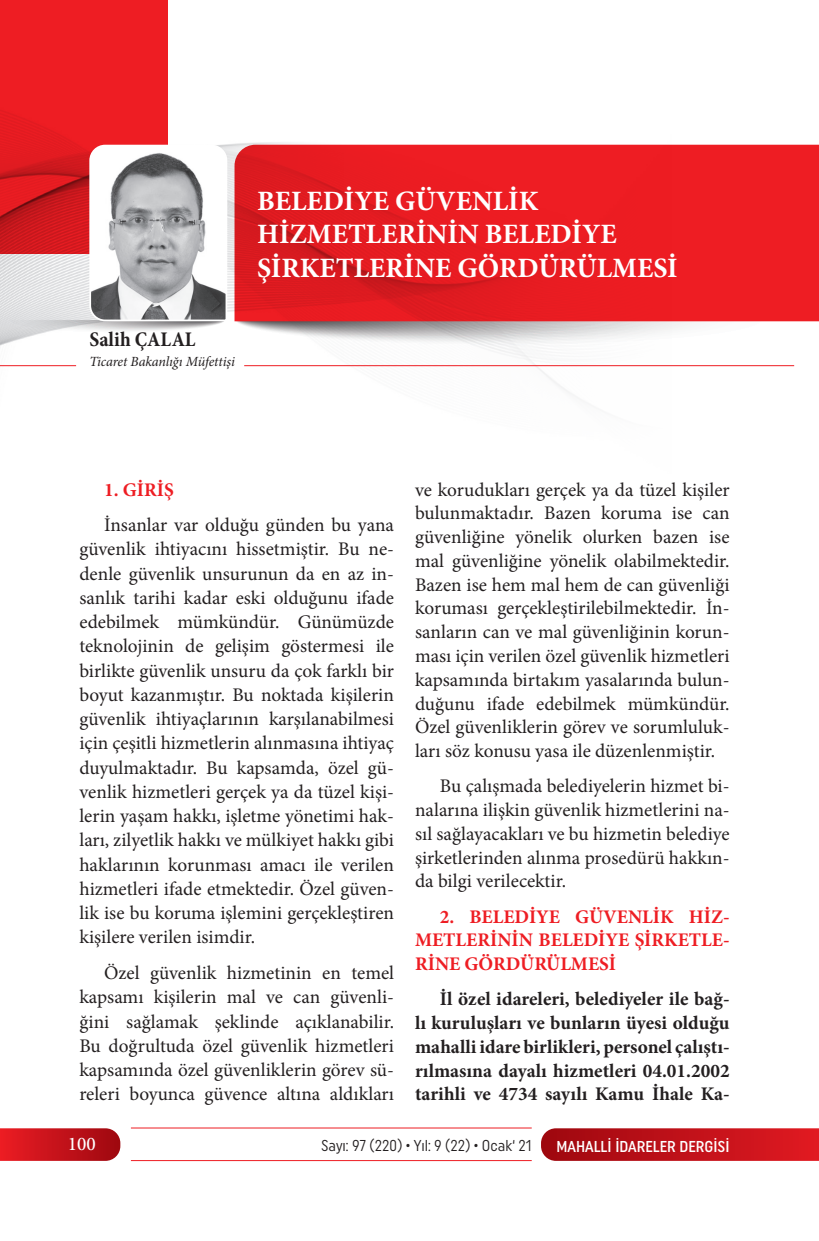
<style>
.page{position:relative;width:819px;height:1241px;background:#fff}
.page>*{position:absolute;margin:0;border:0;box-sizing:border-box;transform-origin:0 0}
.t1{font:700 28px/33.6px "Minion Pro";color:#fff}
.t2{font:700 condensed 21px "Minion Pro";color:#231f20}
.t3{font:19.25px/24.2px "Minion Pro";color:#231f20;text-align:justify}
.t4{font:700 19.25px/23.8px "Minion Pro";color:#231f20;text-align:justify}
.t5{font:700 19.25px/23.8px "Minion Pro";color:#ee1d23;text-align:justify}
.t6{font:500 19.25px "Minion Pro";color:#fff}
.t7{font:15.75px "Uniform Condensed";color:#231f20;scale:.95 1}
.t8{font:500 15.75px "Uniform Condensed";color:#fff}
.t9{font:italic 14px "Minion Pro";letter-spacing:-.01em;color:#231f20}
</style>
<div class="page">
<svg style="left:541px;top:1128px;width:278px;height:32px;background:#c0151d"></svg>
<svg style="left:0;top:1128px;width:120px;height:32px;background:#c61920"></svg>
<hr style="left:131px;top:1127px;width:400px;height:1px;background:#ee1d23">
<hr style="left:131px;top:1159px;width:400px;height:1px;background:#ee1d23">
<div style="left:785px;top:145px;width:34px;height:176px;background:#ee1d23"></div>
<div style="left:0;top:0;width:167px;height:253px;background:#ee1d23"></div>
<img style="left:0;top:25px;width:785px;height:369px">
<svg style="left:0;top:144px;width:228px;height:189px"></svg>
<hr style="left:244px;top:365px;width:550px;height:1px;background:#ee1d23">
<hr style="left:0;top:365px;width:76px;height:1px;background:#ee1d23">
<p class="t2" style="left:89px;top:324px;width:108px">Salih ÇALAL</p>
<p class="t9" style="left:89px;top:352px;width:147px">Ticaret Bakanlığı Müfettişi</p>
<h1 class="t1" style="left:257px;top:183px;width:422px">BELEDİYE GÜVENLİK<br>HİZMETLERİNİN BELEDİYE<br>ŞİRKETLERİNE GÖRDÜRÜLMESİ</h1>
<p class="t5" style="left:104px;top:477px;width:71px">1. GİRİŞ</p>
<p class="t3" style="left:79px;top:513px;width:316px;text-indent:25px">İnsanlar var olduğu günden bu yana güvenlik ihtiyacını hissetmiştir. Bu ne&shy;denle güvenlik unsurunun da en az in&shy;sanlık tarihi kadar eski olduğunu ifade edebilmek mümkündür. Günümüzde teknolojinin de gelişim göstermesi ile birlikte güvenlik unsuru da çok farklı bir boyut kazanmıştır. Bu noktada kişilerin güvenlik ihtiyaçlarının karşılanabilmesi için çeşitli hizmetlerin alınmasına ihtiyaç duyulmaktadır. Bu kapsamda, özel gü&shy;venlik hizmetleri gerçek ya da tüzel kişi&shy;lerin yaşam hakkı, işletme yönetimi hak&shy;ları, zilyetlik hakkı ve mülkiyet hakkı gibi haklarının korunması amacı ile verilen hizmetleri ifade etmektedir. Özel güven&shy;lik ise bu koruma işlemini gerçekleştiren kişilere verilen isimdir.</p>
<p class="t3" style="left:79px;top:960px;width:316px;text-indent:25px">Özel güvenlik hizmetinin en temel kapsamı kişilerin mal ve can güvenli&shy;ğini sağlamak şeklinde açıklanabilir.<br>Bu doğrultuda özel güvenlik hizmetleri kapsamında özel güvenliklerin görev sü&shy;releri boyunca güvence altına aldıkları</p>
<p class="t3" style="left:415px;top:477px;width:316px">ve korudukları gerçek ya da tüzel kişiler bulunmaktadır. Bazen koruma ise can güvenliğine yönelik olurken bazen ise mal güvenliğine yönelik olabilmektedir.<br>Bazen ise hem mal hem de can güvenliği koruması gerçekleştirilebilmektedir. İn&shy;sanların can ve mal güvenliğinin korun&shy;ması için verilen özel güvenlik hizmetleri kapsamında birtakım yasalarında bulun&shy;duğunu ifade edebilmek mümkündür.<br>Özel güvenliklerin görev ve sorumluluk&shy;ları söz konusu yasa ile düzenlenmiştir.</p>
<p class="t3" style="left:415px;top:774px;width:316px;text-indent:25px">Bu çalışmada belediyelerin hizmet bi&shy;nalarına ilişkin güvenlik hizmetlerini na&shy;sıl sağlayacakları ve bu hizmetin belediye şirketlerinden alınma prosedürü hakkın&shy;da bilgi verilecektir.</p>
<p class="t5" style="left:415px;top:904px;width:316px;text-indent:25px">2. BELEDİYE GÜVENLİK HİZ-METLERİNİN BELEDİYE ŞİRKETLE-RİNE GÖRDÜRÜLMESİ</p>
<p class="t4" style="left:415px;top:986px;width:316px;text-indent:25px">İl özel idareleri, belediyeler ile bağ&shy;lı kuruluşları ve bunların üyesi olduğu mahalli idare birlikleri, personel çalıştı&shy;rılmasına dayalı hizmetleri 04.01.2002 tarihli ve 4734 sayılı Kamu İhale Ka-</p>
<p class="t6" style="left:68px;top:1131px;width:29px">100</p>
<p class="t7" style="left:321px;top:1136px;width:223px">Sayı: 97 (220) • Yıl: 9 (22) • Ocak‘ 21</p>
<p class="t8" style="left:556px;top:1136px;width:175px">MAHALLİ İDARELER DERGİSİ</p>
</div>
